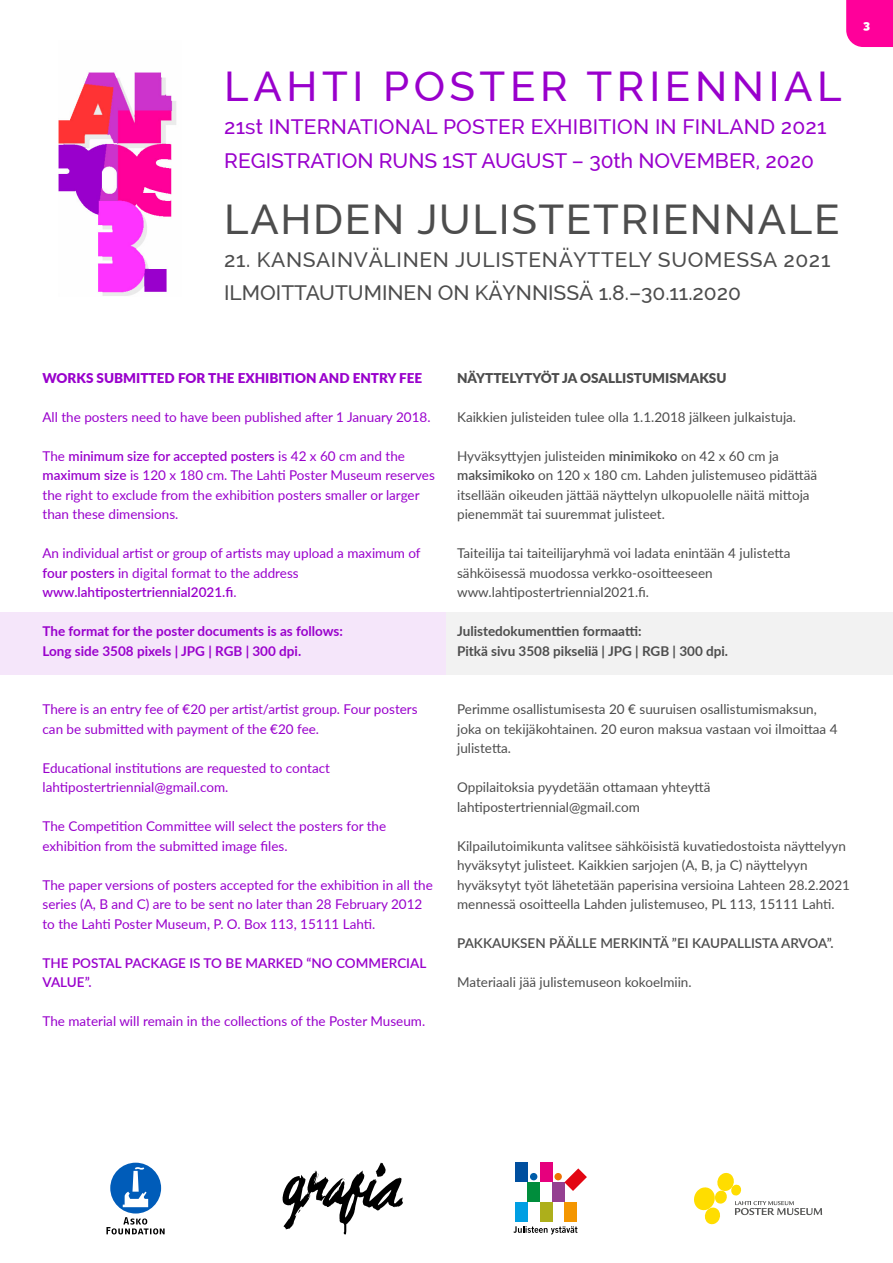
<style>
.page{position:relative;width:893px;height:1263px;background:#fff}
.page>*{position:absolute;margin:0;border:0;box-sizing:border-box;transform-origin:0 0}
.t1{font:500 41.85px "Raleway";letter-spacing:.04em;color:#4d4d4d}
.t2{font:500 41.85px "Raleway";letter-spacing:.11em;color:#90c}
.t3{font:500 21px/33.2px "Raleway";letter-spacing:.01em;color:#90c}
.t4{font:500 21px/33.2px "Raleway";letter-spacing:.025em;color:#4d4d4d}
.P_FIN_oletus{font:13.5px/19.5px "Lato";color:#4d4d4d}
.P_ENG_oletus__Purppu{font:13.5px/19.5px "Lato";color:#90c}
.P_ENG_oletus__Purppu-2{font:600 13.5px/19.5px "Lato";color:#90c}
.P_ENG_oletus__Purppu-3{font:700 13.5px "Lato";color:#90c}
.P_FIN_oletus-2{font:700 13.5px "Lato";color:#4d4d4d}
.P_FIN_oletus-3{font:600 13.5px "Lato";color:#4d4d4d}
.H2_ENG{font:900 13.5px "Lato";color:#90c}
.H2_FIN{font:900 13.5px "Lato";color:#4d4d4d}
.t5{font:800 12px "Raleway";color:#fff}
.s1{font-weight:600}
.s2{font-weight:400}
</style>
<div class="page">
<div style="left:846px;top:0;width:47px;height:47px;background:#ff009a"></div>
<img style="left:58px;top:72px;width:118px;height:224px">
<svg style="left:106px;top:1217px;width:59px;height:17px"></svg>
<div style="left:110px;top:1163px;width:51px;height:50px;background:#005cb9;border-radius:50%"></div>
<svg style="left:123px;top:1167px;width:25px;height:40px"></svg>
<svg style="left:283px;top:1163px;width:120px;height:71px"></svg>
<div style="left:515px;top:1163px;width:13px;height:19px;background:#004f9f"></div>
<div style="left:528px;top:1182px;width:12px;height:20px;background:#008d3c"></div>
<div style="left:540px;top:1202px;width:12px;height:19px;background:#adaf1b"></div>
<div style="left:540px;top:1163px;width:12px;height:19px;background:#e6007d"></div>
<div style="left:530px;top:1173px;width:7px;height:7px;background:#005da9;border-radius:50%"></div>
<div style="left:564px;top:1202px;width:13px;height:19px;background:#f49600"></div>
<div style="left:552px;top:1182px;width:12px;height:20px;background:#954091"></div>
<div style="left:554px;top:1173px;width:8px;height:7px;background:#ee7203;border-radius:50%"></div>
<svg style="left:564px;top:1168px;width:23px;height:23px"></svg>
<div style="left:515px;top:1202px;width:13px;height:19px;background:#009fe3"></div>
<svg style="left:513px;top:1226px;width:64px;height:8px"></svg>
<svg style="left:694px;top:1172px;width:128px;height:52px"></svg>
<div style="left:0;top:613px;width:446px;height:62px;background:#f5e6fa"></div>
<div style="left:446px;top:613px;width:447px;height:62px;background:#f2f2f2"></div>
<h1 class="t2" style="left:224px;top:62px;width:619px">LAHTI POSTER TRIENNIAL</h1>
<h2 class="t3" style="left:224px;top:110px;width:604px">21st INTERNATIONAL POSTER EXHIBITION IN FINLAND 2021<br>REGISTRATION RUNS 1ST AUGUST – 30th NOVEMBER, 2020</h2>
<h1 class="t1" style="left:224px;top:195px;width:617px">LAHDEN JULISTETRIENNALE</h1>
<h2 class="t4" style="left:224px;top:243px;width:608px">21. KANSAINVÄLINEN JULISTENÄYTTELY SUOMESSA 2021<br>ILMOITTAUTUMINEN ON KÄYNNISSÄ 1.8.–30.11.2020</h2>
<p class="t5" style="left:863px;top:18px;width:8px">3</p>
<p class="H2_ENG" style="left:43px;top:367px;width:381px">WORKS SUBMITTED FOR THE EXHIBITION AND ENTRY FEE</p>
<p class="P_ENG_oletus__Purppu" style="left:43px;top:406px;width:390px">All the posters need to have been published after 1 January 2018.</p>
<p class="P_ENG_oletus__Purppu" style="left:43px;top:445px;width:394px">The <span class="s1">minimum size for accepted posters</span> is 42 x 60 cm and the <span class="s1">maximum size</span> is 120 x 180 cm. The Lahti Poster Museum reserves the right to exclude from the exhibition posters smaller or larger than these dimensions.</p>
<p class="P_ENG_oletus__Purppu" style="left:43px;top:543px;width:380px">An individual artist or group of artists may upload a maximum of <span class="s1">four posters</span> in digital format to the address</p>
<p class="P_ENG_oletus__Purppu-2" style="left:43px;top:582px;width:195px">www.lahtipostertriennial2021.fi<span class="s2">.</span></p>
<p class="P_ENG_oletus__Purppu-3" style="left:43px;top:621px;width:302px">The format for the poster documents is as follows:</p>
<p class="P_ENG_oletus__Purppu-3" style="left:43px;top:641px;width:260px">Long side 3508 pixels | JPG | RGB | 300 dpi.</p>
<p class="P_ENG_oletus__Purppu" style="left:43px;top:699px;width:377px">There is an entry fee of €20 per artist/artist group. Four posters can be submitted with payment of the €20 fee.</p>
<p class="P_ENG_oletus__Purppu" style="left:43px;top:757px;width:289px">Educational institutions are requested to contact</p>
<p class="P_ENG_oletus__Purppu" style="left:43px;top:777px;width:187px">lahtipostertriennial@gmail.com.</p>
<p class="P_ENG_oletus__Purppu" style="left:43px;top:816px;width:345px">The Competition Committee will select the posters for the exhibition from the submitted image files.</p>
<p class="P_ENG_oletus__Purppu" style="left:43px;top:874px;width:392px">The paper versions of posters accepted for the exhibition in all the series (A, B and C) are to be sent no later than 28 February 2012 to the Lahti Poster Museum, P. O. Box 113, 15111 Lahti.</p>
<p class="P_ENG_oletus__Purppu-2" style="left:43px;top:952px;width:385px">THE POSTAL PACKAGE IS TO BE MARKED “NO COMMERCIAL<br>VALUE”.</p>
<p class="P_ENG_oletus__Purppu" style="left:43px;top:1011px;width:384px">The material will remain in the collections of the Poster Museum.</p>
<p class="H2_FIN" style="left:457px;top:367px;width:271px">NÄYTTELYTYÖT JA OSALLISTUMISMAKSU</p>
<p class="P_FIN_oletus" style="left:457px;top:406px;width:341px">Kaikkien julisteiden tulee olla 1.1.2018 jälkeen julkaistuja.</p>
<p class="P_FIN_oletus" style="left:457px;top:445px;width:361px">Hyväksyttyjen julisteiden <span class="s1">minimikoko</span> on 42 x 60 cm ja <span class="s1">maksimikoko</span> on 120 x 180 cm. Lahden julistemuseo pidättää itsellään oikeuden jättää näyttelyn ulkopuolelle näitä mittoja pienemmät tai suuremmat julisteet.</p>
<p class="P_FIN_oletus" style="left:457px;top:543px;width:335px">Taiteilija tai taiteilijaryhmä voi ladata enintään 4 julistetta sähköisessä muodossa verkko-osoitteeseen</p>
<p class="P_FIN_oletus" style="left:457px;top:582px;width:194px">www.lahtipostertriennial2021.fi.</p>
<p class="P_FIN_oletus-2" style="left:457px;top:621px;width:186px">Julistedokumenttien formaatti:</p>
<p class="P_FIN_oletus-2" style="left:457px;top:641px;width:272px">Pitkä sivu 3508 pikseliä | JPG | RGB | 300 dpi.</p>
<p class="P_FIN_oletus" style="left:457px;top:699px;width:382px">Perimme osallistumisesta 20 € suuruisen osallistumismaksun, joka on tekijäkohtainen. 20 euron maksua vastaan voi ilmoittaa 4 julistetta.</p>
<p class="P_FIN_oletus" style="left:457px;top:777px;width:255px">Oppilaitoksia pyydetään ottamaan yhteyttä lahtipostertriennial@gmail.com</p>
<p class="P_FIN_oletus" style="left:457px;top:835px;width:394px">Kilpailutoimikunta valitsee sähköisistä kuvatiedostoista näyttelyyn hyväksytyt julisteet. Kaikkien sarjojen (A, B, ja C) näyttelyyn hyväksytyt työt lähetetään paperisina versioina Lahteen 28.2.2021 mennessä osoitteella Lahden julistemuseo, PL 113, 15111 Lahti.</p>
<p class="P_FIN_oletus-3" style="left:457px;top:933px;width:378px">PAKKAUKSEN PÄÄLLE MERKINTÄ ”EI KAUPALLISTA ARVOA”.</p>
<p class="P_FIN_oletus" style="left:457px;top:972px;width:236px">Materiaali jää julistemuseon kokoelmiin.</p>
</div>
